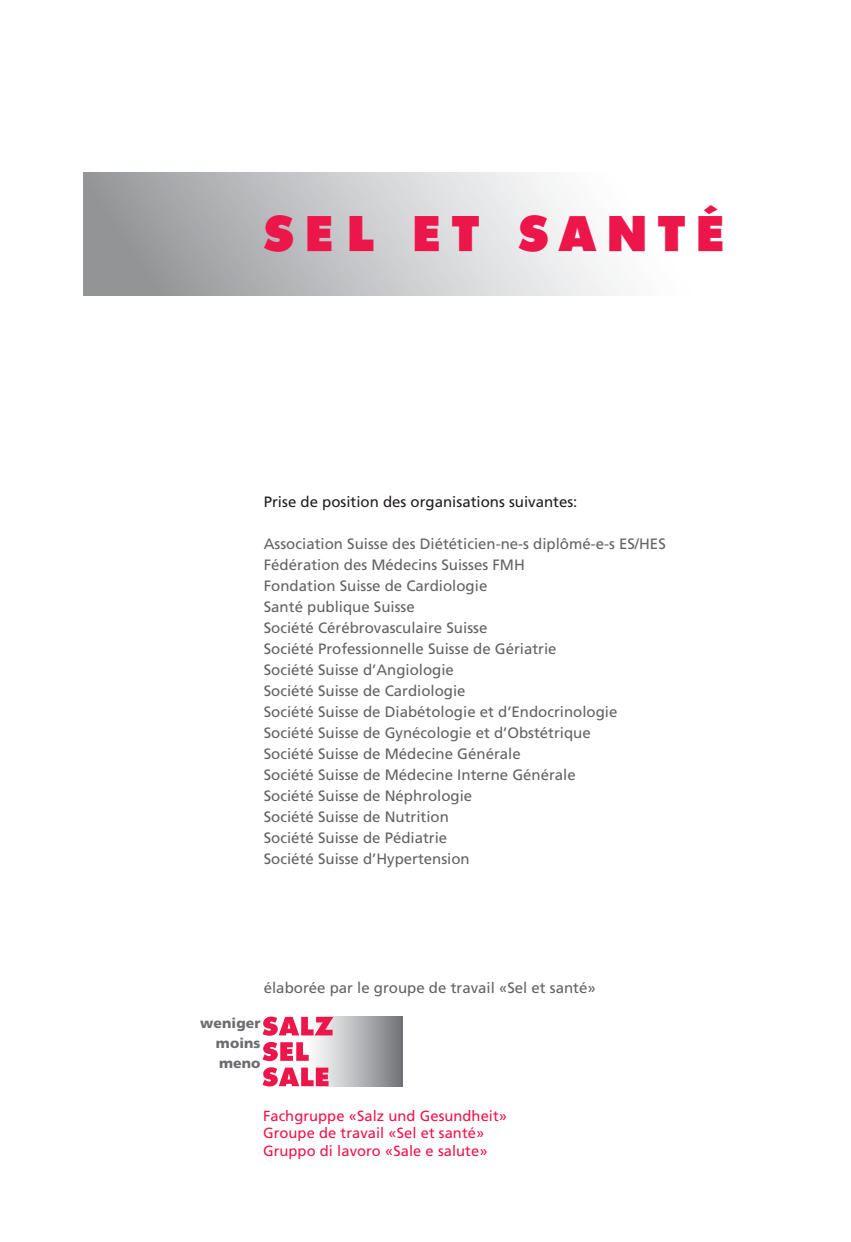
<style>
.page{position:relative;width:851px;height:1242px;background:#fff}
.page>*{position:absolute;margin:0;border:0;box-sizing:border-box;transform-origin:0 0}
.t1{font:900 48px "FU24";letter-spacing:.24em;color:#ed164b}
.t2{font:15px/21px "Frutiger";color:#636366}
.t3{font:15px "Frutiger";color:#231f20}
.t4{font:14.7px/17.9px "Frutiger";letter-spacing:.005em;color:#ed164b}
.t5{font:900 13.95px/20px "Frutiger";letter-spacing:.005em;color:#6c6d70;text-align:justify}
</style>
<div class="page">
<div style="left:84px;top:173px;width:724px;height:123px;background:linear-gradient(to right,#97999c,#fff)"></div>
<svg style="left:279px;top:1017px;width:123px;height:69px;background:#b7b8ba"></svg>
<svg style="left:262px;top:1067px;width:66px;height:19px"></svg>
<svg style="left:262px;top:1042px;width:46px;height:19px"></svg>
<svg style="left:262px;top:1016px;width:71px;height:19px"></svg>
<h1 class="t1" style="left:264px;top:204px;width:462px">SEL ET SANTÉ</h1>
<p class="t3" style="left:264px;top:493px;width:315px">Prise de position des organisations suivantes:</p>
<p class="t2" style="left:264px;top:533px;width:403px">Association Suisse des Diététicien-ne-s diplômé-e-s ES/HES Fédération des Médecins Suisses FMH<br>Fondation Suisse de Cardiologie<br>Santé publique Suisse<br>Société Cérébrovasculaire Suisse<br>Société Professionnelle Suisse de Gériatrie<br>Société Suisse d’Angiologie<br>Société Suisse de Cardiologie<br>Société Suisse de Diabétologie et d’Endocrinologie Société Suisse de Gynécologie et d’Obstétrique<br>Société Suisse de Médecine Générale<br>Société Suisse de Médecine Interne Générale<br>Société Suisse de Néphrologie<br>Société Suisse de Nutrition<br>Société Suisse de Pédiatrie<br>Société Suisse d’Hypertension</p>
<p class="t2" style="left:264px;top:977px;width:333px">élaborée par le groupe de travail «Sel et santé»</p>
<p class="t5" style="left:216px;top:1012px;width:46px;text-indent:-16px">weniger moins meno</p>
<p class="t4" style="left:263px;top:1106px;width:245px">Fachgruppe «Salz und Gesundheit»<br>Groupe de travail «Sel et santé»<br>Gruppo di lavoro «Sale e salute»</p>
</div>
